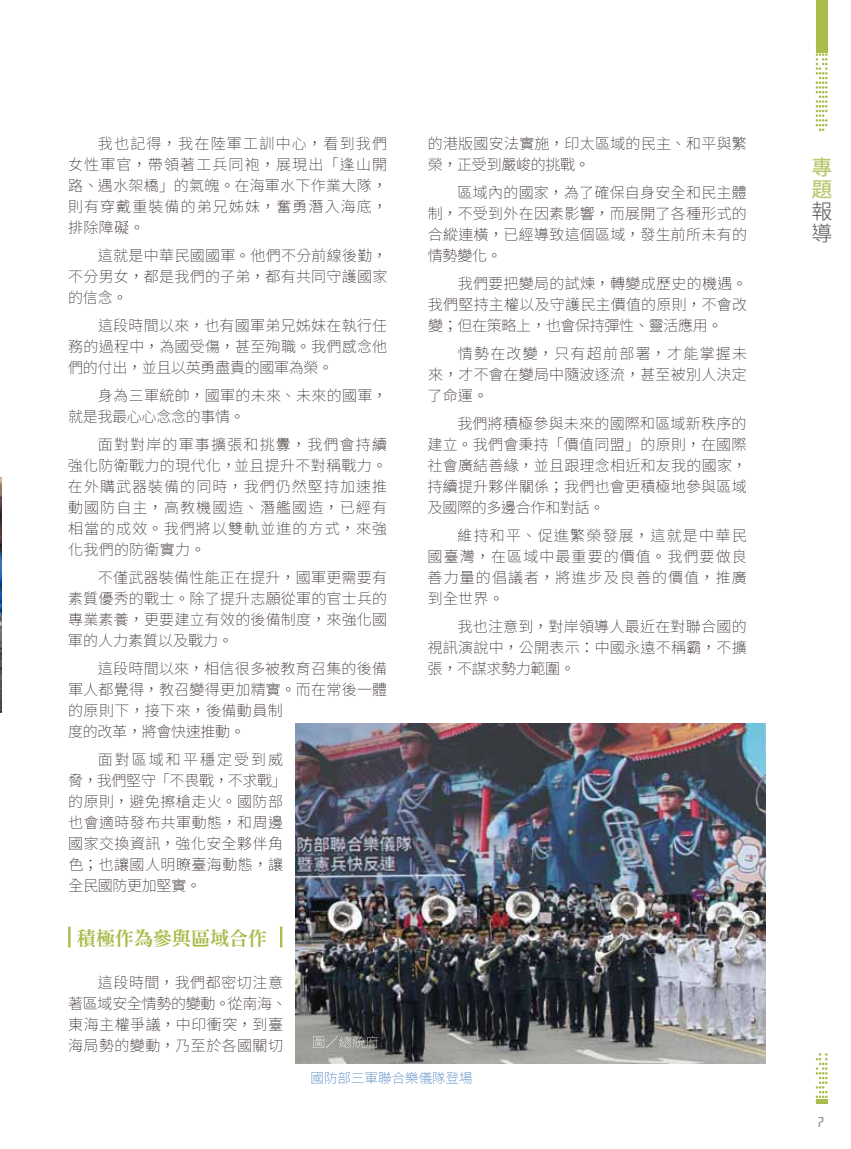
<style>
.page{position:relative;width:851px;height:1149px;background:#fff}
.page>*{position:absolute;margin:0;border:0;box-sizing:border-box;transform-origin:0 0}
.t1{font:500 21px/22px "Noto Sans CJ Ktc";color:#bbc971}
.t2{font:300 21px/22px "Noto Sans CJ Ktc";color:#595757}
.t3{font:19.5px "DFN Ming XB HK BF";letter-spacing:-.025em;color:#abbc4c}
.t4{font:100 15px/21px "Noto Sans CJ Ktc";letter-spacing:.015em;color:#221815;text-align:justify}
.t5{font:100 13.5px "Noto Sans CJ Ktc";color:#3071b9}
.t6{font:600 13.5px "Aldo";color:#898989}
</style>
<div class="page">
<img style="left:0;top:477px;width:1px;height:235px">
<div style="left:815px;top:1098px;width:12px;height:5px;background:#abbc4c"></div>
<svg style="left:815px;top:1053px;width:12px;height:49px"></svg>
<div style="left:815px;top:0;width:12px;height:52px;background:#abbc4c"></div>
<svg style="left:815px;top:44px;width:12px;height:87px"></svg>
<hr style="left:68px;top:926px;width:3px;height:21px;background:#abbc4c">
<hr style="left:280px;top:926px;width:2px;height:21px;background:#abbc4c">
<img style="left:296px;top:723px;width:469px;height:340px">
<svg style="left:313px;top:1035px;width:65px;height:12px"></svg>
<p class="t4" style="left:68px;top:134px;width:320px;text-indent:30px">我也記得，我在陸軍工訓中心，看到我們女性軍官，帶領著工兵同袍，展現出「逢山開路、遇水架橋」的氣魄。在海軍水下作業大隊，則有穿戴重裝備的弟兄姊妹，奮勇潛入海底，排除障礙。</p>
<p class="t4" style="left:68px;top:245px;width:320px;text-indent:30px">這就是中華民國國軍。他們不分前線後勤，不分男女，都是我們的子弟，都有共同守護國家的信念。</p>
<p class="t4" style="left:68px;top:315px;width:320px;text-indent:30px">這段時間以來，也有國軍弟兄姊妹在執行任務的過程中，為國受傷，甚至殉職。我們感念他們的付出，並且以英勇盡責的國軍為榮。</p>
<p class="t4" style="left:68px;top:385px;width:320px;text-indent:30px">身為三軍統帥，國軍的未來、未來的國軍，就是我最心心念念的事情。</p>
<p class="t4" style="left:68px;top:434px;width:320px;text-indent:30px">面對對岸的軍事擴張和挑釁，我們會持續強化防衛戰力的現代化，並且提升不對稱戰力。在外購武器裝備的同時，我們仍然堅持加速推動國防自主，高教機國造、潛艦國造，已經有相當的成效。我們將以雙軌並進的方式，來強化我們的防衛實力。</p>
<p class="t4" style="left:68px;top:567px;width:321px;text-indent:30px">不僅武器裝備性能正在提升，國軍更需要有素質優秀的戰士。除了提升志願從軍的官士兵的專業素養，更要建立有效的後備制度，來強化國軍的人力素質以及戰力。</p>
<p class="t4" style="left:68px;top:657px;width:320px;text-align:left;text-indent:30px">這段時間以來，相信很多被教育召集的後備軍人都覺得，教召變得更加精實。而在常後一體的原則下，接下來，後備動員制<br>度的改革，將會快速推動。</p>
<p class="t4" style="left:68px;top:748px;width:220px;text-align:left;text-indent:30px">面對區域和平穩定受到威脅，我們堅守「不畏戰，不求戰」的原則，避免擦槍走火。國防部也會適時發布共軍動態，和周邊國家交換資訊，強化安全夥伴角色；也讓國人明瞭臺海動態，讓全民國防更加堅實。</p>
<h2 class="t3" style="left:77px;top:927px;width:192px">積極作為參與區域合作</h2>
<p class="t4" style="left:68px;top:971px;width:220px;text-align:left;text-indent:30px">這段時間，我們都密切注意著區域安全情勢的變動。從南海、東海主權爭議，中印衝突，到臺海局勢的變動，乃至於各國關切</p>
<p class="t4" style="left:427px;top:134px;width:320px">的港版國安法實施，印太區域的民主、和平與繁榮，正受到嚴峻的挑戰。</p>
<p class="t4" style="left:427px;top:182px;width:321px;text-indent:30px">區域內的國家，為了確保自身安全和民主體制，不受到外在因素影響，而展開了各種形式的合縱連橫，已經導致這個區域，發生前所未有的情勢變化。</p>
<p class="t4" style="left:428px;top:273px;width:320px;text-indent:30px">我們要把變局的試煉，轉變成歷史的機遇。我們堅持主權以及守護民主價值的原則，不會改變；但在策略上，也會保持彈性、靈活應用。</p>
<p class="t4" style="left:427px;top:343px;width:321px;text-indent:30px">情勢在改變，只有超前部署，才能掌握未來，才不會在變局中隨波逐流，甚至被別人決定了命運。</p>
<p class="t4" style="left:427px;top:413px;width:321px;text-indent:30px">我們將積極參與未來的國際和區域新秩序的建立。我們會秉持「價值同盟」的原則，在國際社會廣結善緣，並且跟理念相近和友我的國家，持續提升夥伴關係；我們也會更積極地參與區域及國際的多邊合作和對話。</p>
<p class="t4" style="left:427px;top:525px;width:321px;text-indent:30px">維持和平、促進繁榮發展，這就是中華民國臺灣，在區域中最重要的價值。我們要做良善力量的倡議者，將進步及良善的價值，推廣到全世界。</p>
<p class="t4" style="left:427px;top:615px;width:320px;text-indent:30px">我也注意到，對岸領導人最近在對聯合國的視訊演說中，公開表示：中國永遠不稱霸，不擴張，不謀求勢力範圍。</p>
<p class="t5" style="left:310px;top:1070px;width:163px">國防部三軍聯合樂儀隊登場</p>
<h1 class="t1" style="left:811px;top:157px;width:22px">專題</h1>
<h1 class="t2" style="left:811px;top:201px;width:22px">報導</h1>
<p class="t6" style="left:818px;top:1114px;width:7px">7</p>
</div>
